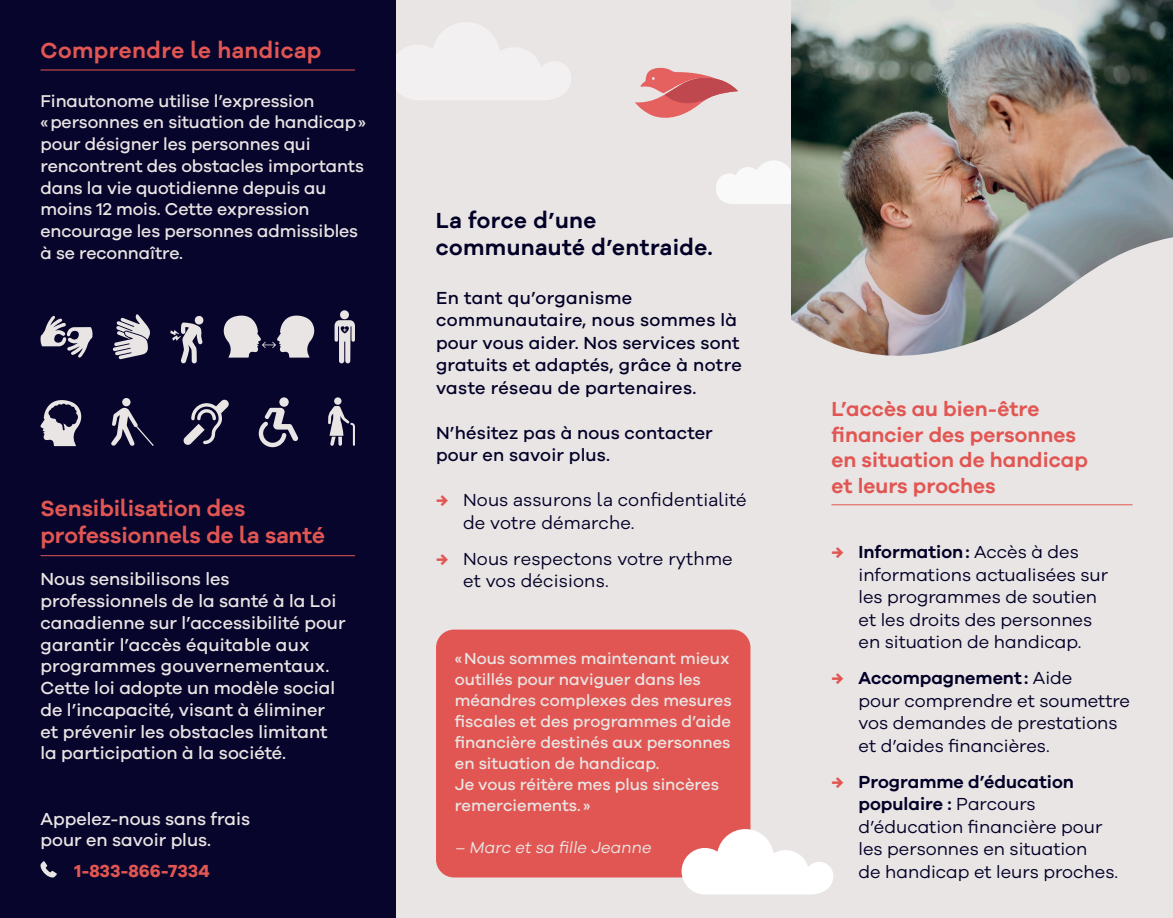
<style>
.page{position:relative;width:1173px;height:918px;background:#fff}
.page>*{position:absolute;margin:0;border:0;box-sizing:border-box;transform-origin:0 0}
.t1{font:600 22.5px/27px "Galano Grotesque Alt";color:#e15652}
.Titre{font:600 22.5px/27px "Galano Grotesque Alt";letter-spacing:.02em;color:#030028}
.t2{font:600 22.5px "Galano Grotesque Alt";letter-spacing:.02em;color:#e15652}
.texte{font:600 21px/25.5px "Galano Grotesque";color:#e15652}
.t3{font:18px/22.5px "Galano Grotesque";color:#030028}
.texte-2{font:500 18px/21.8px "Galano Grotesque";color:#e9e5e4}
.texte-3{font:500 18px/22.5px "Galano Grotesque";letter-spacing:.01em;color:#030028}
.t4{font:18px/22.5px "Galano Grotesque Alt";letter-spacing:.01em;color:#030028}
.texte-4{font:700 18px "Galano Grotesque";color:#e15652}
.texte-5{font:500 17.7px/21.8px "Galano Grotesque";letter-spacing:-.005em;color:#e9e5e4}
.texte-6{font:500 16.5px/21px "Galano Grotesque";color:#e9e5e4}
.texte-7{font:16.5px "Galano Grotesque";color:#e9e5e4}
.s1{font-family:"Galano Grotesque";font-weight:700;font-size:16.5px;color:#e15652}
.s2{font-weight:700;font-size:16.5px;color:#e15652}
.s3{font-weight:600}
</style>
<div class="page">
<div style="left:395px;top:0;width:396px;height:918px;background:#e9e5e4"></div>
<div style="left:436px;top:630px;width:314px;height:248px;background:#e15652;border-radius:18px"></div>
<svg style="left:716px;top:160px;width:75px;height:44px"></svg>
<svg style="left:635px;top:68px;width:103px;height:50px"></svg>
<img style="left:791px;top:0;width:381px;height:235px">
<svg style="left:791px;top:235px;width:381px;height:683px;background:#dedad8"></svg>
<hr style="left:831px;top:504px;width:301px;height:1px;background:#e15652">
<svg style="left:395px;top:22px;width:176px;height:80px"></svg>
<div style="left:0;top:0;width:395px;height:918px;background:#08052c"></div>
<hr style="left:40px;top:70px;width:315px;height:1px;background:#e15652">
<svg style="left:279px;top:397px;width:10px;height:10px"></svg>
<svg style="left:258px;top:408px;width:40px;height:39px"></svg>
<svg style="left:183px;top:400px;width:46px;height:45px"></svg>
<svg style="left:40px;top:400px;width:41px;height:46px"></svg>
<div style="left:122px;top:398px;width:8px;height:8px;background:#e9e5e4;border-radius:50%"></div>
<svg style="left:111px;top:408px;width:43px;height:38px"></svg>
<svg style="left:113px;top:314px;width:37px;height:45px"></svg>
<svg style="left:224px;top:316px;width:90px;height:42px"></svg>
<svg style="left:40px;top:316px;width:53px;height:42px"></svg>
<svg style="left:170px;top:316px;width:34px;height:47px"></svg>
<div style="left:340px;top:310px;width:9px;height:9px;background:#e9e5e4;border-radius:50%"></div>
<svg style="left:334px;top:320px;width:21px;height:43px"></svg>
<svg style="left:328px;top:397px;width:27px;height:49px"></svg>
<svg style="left:681px;top:829px;width:152px;height:67px"></svg>
<hr style="left:40px;top:555px;width:315px;height:1px;background:#e15652">
<svg style="left:40px;top:861px;width:17px;height:17px"></svg>
<p class="t2" style="left:40px;top:35px;width:282px">Comprendre le handicap</p>
<p class="texte-5" style="left:40px;top:89px;width:327px">Finautonome utilise l’expression «personnes en situation de handicap» pour désigner les personnes qui rencontrent des obstacles importants dans la vie quotidienne depuis au moins 12 mois. Cette expression encourage les personnes admissibles à se reconnaître.</p>
<p class="t1" style="left:40px;top:494px;width:286px">Sensibilisation des professionnels de la santé</p>
<p class="texte-2" style="left:40px;top:568px;width:306px">Nous sensibilisons les professionnels de la santé à la Loi canadienne sur l’accessibilité pour garantir l’accès équitable aux programmes gouvernementaux.<br>Cette loi adopte un modèle social de l’incapacité, visant à éliminer et prévenir les obstacles limitant la participation à la société.</p>
<p class="texte-2" style="left:40px;top:807px;width:211px">Appelez-nous sans frais pour en savoir plus.</p>
<p class="texte-4" style="left:74px;top:859px;width:137px">1-833-866-7334</p>
<p class="Titre" style="left:435px;top:207px;width:279px">La force d’une communauté d’entraide.</p>
<p class="texte-3" style="left:436px;top:286px;width:307px">En tant qu’organisme communautaire, nous sommes là pour vous aider. Nos services sont gratuits et adaptés, grâce à notre vaste réseau de partenaires.</p>
<p class="texte-3" style="left:436px;top:421px;width:278px">N’hésitez pas à nous contacter pour en savoir plus.</p>
<p class="t4" style="left:463px;top:488px;width:285px;text-indent:-27px"><span class="s1">→</span> Nous assurons la confidentialité de votre démarche.</p>
<p class="t4" style="left:463px;top:547px;width:271px;text-indent:-27px"><span class="s1">→</span> Nous respectons votre rythme et vos décisions.</p>
<p class="texte-6" style="left:455px;top:647px;width:278px">«Nous sommes maintenant mieux outillés pour naviguer dans les méandres complexes des mesures fiscales et des programmes d’aide financière destinés aux personnes en situation de handicap.<br>Je vous réitère mes plus sincères remerciements. »</p>
<p class="texte-7" style="left:455px;top:837px;width:200px">– Marc et sa fille Jeanne</p>
<p class="texte" style="left:831px;top:396px;width:258px">L’accès au bien-être financier des personnes en situation de handicap et leurs proches</p>
<p class="t3" style="left:858px;top:540px;width:251px;text-indent:-27px"><span class="s2">→</span> <span class="s3">Information:</span> Accès à des informations actualisées sur les programmes de soutien et les droits des personnes en situation de handicap.</p>
<p class="t3" style="left:858px;top:666px;width:273px;text-indent:-27px"><span class="s2">→</span> <span class="s3">Accompagnement :</span> Aide<br>pour comprendre et soumettre vos demandes de prestations et d’aides financières.</p>
<p class="t3" style="left:858px;top:770px;width:261px;text-indent:-27px"><span class="s2">→</span> <span class="s3">Programme d’éducation populaire :</span> Parcours d’éducation financière pour les personnes en situation<br>de handicap et leurs proches.</p>
</div>
